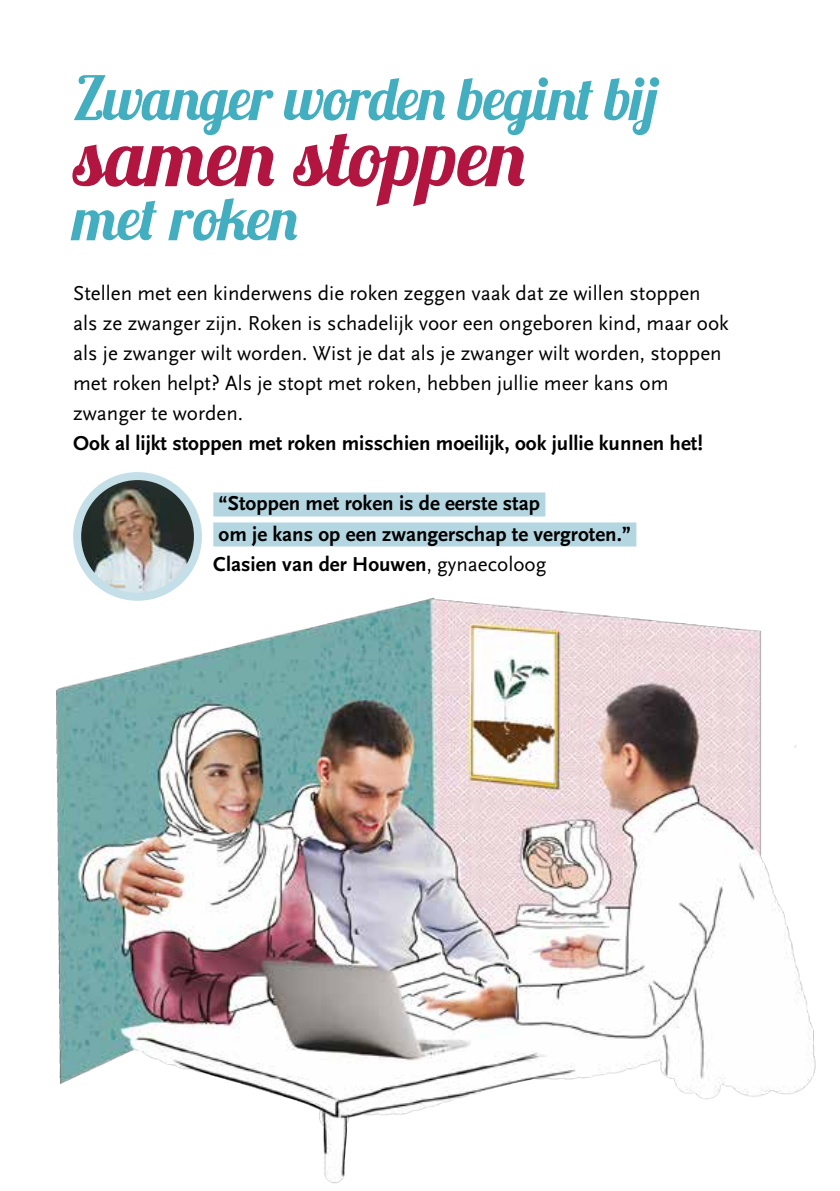
<style>
.page{position:relative;width:840px;height:1191px;background:#fff}
.page>*{position:absolute;margin:0;border:0;box-sizing:border-box;transform-origin:0 0}
.t1{font:80px "Lobster 1.3";color:#b11540}
.t2{font:60px "Lobster 1.3";letter-spacing:-.01em;color:#42aec0}
.t3{font:21px/30px "Scala Sans Pro";color:#000}
.t4{font:700 21px/30px "Scala Sans";color:#000}
.s1{font-family:"Scala Sans Pro";font-weight:400}
</style>
<div class="page">
<div style="left:213px;top:492px;width:332px;height:24px;background:#b3d6e0"></div>
<div style="left:213px;top:522px;width:423px;height:24px;background:#b3d6e0"></div>
<img style="left:56px;top:557px;width:760px;height:627px">
<img style="left:79px;top:476px;width:118px;height:121px">
<div style="left:73px;top:472px;width:129px;height:129px;border:8px solid #c4dfe7;border-radius:50%"></div>
<h2 class="t2" style="left:73px;top:60px;width:589px">Zwanger worden begint bij</h2>
<h1 class="t1" style="left:73px;top:106px;width:454px">samen stoppen</h1>
<h2 class="t2" style="left:73px;top:180px;width:227px">met roken</h2>
<p class="t3" style="left:73px;top:278px;width:656px">Stellen met een kinderwens die roken zeggen vaak dat ze willen stoppen als ze zwanger zijn. Roken is schadelijk voor een ongeboren kind, maar ook als je zwanger wilt worden. Wist je dat als je zwanger wilt worden, stoppen met roken helpt? Als je stopt met roken, hebben jullie meer kans om zwanger te worden.</p>
<p class="t4" style="left:73px;top:429px;width:631px">Ook al lijkt stoppen met roken misschien moeilijk, ook jullie kunnen het!</p>
<p class="t4" style="left:213px;top:489px;width:419px">“Stoppen met roken is de eerste stap<br>om je kans op een zwangerschap te vergroten.”<br>Clasien van der Houwen<span class="s1">, gynaecoloog</span></p>
</div>
